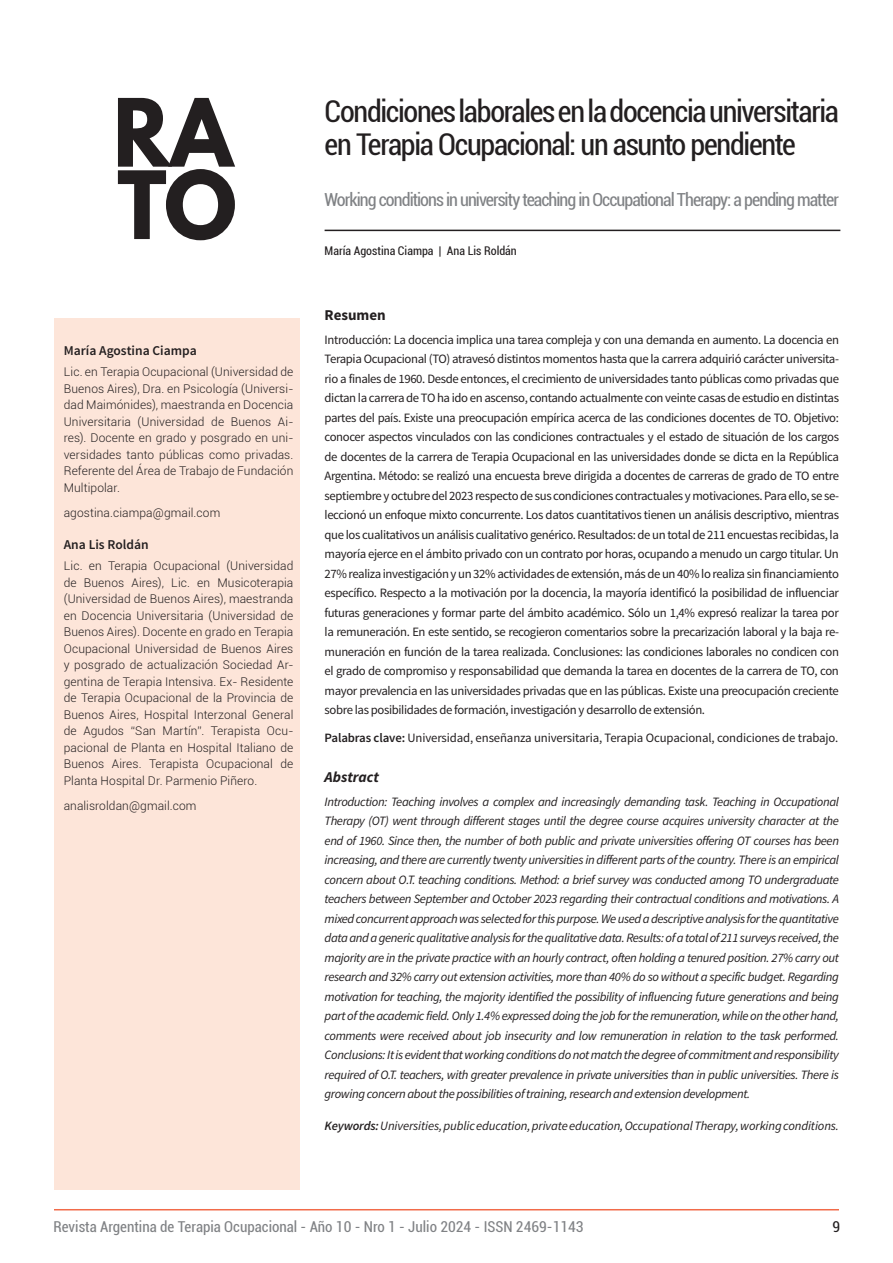
<style>
.page{position:relative;width:893px;height:1263px;background:#fff}
.page>*{position:absolute;margin:0;border:0;box-sizing:border-box;transform-origin:0 0}
.APERTURA{font:condensed 30px/33px "Roboto";letter-spacing:-.045em;color:#231f20}
.APERTURA-2{font:condensed 18px "Roboto";letter-spacing:-.055em;color:#808285}
.t1{font:condensed 15px "Roboto";color:#808285}
.ABSTRACT{font:italic 700 15px "Source Sans Pro";color:#231f20}
.SUBT_APERTURA{font:700 15px "Source Sans Pro";color:#231f20}
.t2{font:condensed 15px "Roboto";color:#231f20}
.t3{font:600 13.5px "Source Sans Pro";color:#231f20}
.TXT_Apertura{font:12.75px/19.5px "Source Sans Pro";letter-spacing:-.015em;color:#231f20;text-align:justify}
.TXT_Apertura-2{font:italic 12.75px/19.5px "Source Sans Pro";letter-spacing:-.01em;color:#231f20;text-align:justify}
.DESTAC_Txt{font:300 12px/16.5px "Roboto";letter-spacing:.005em;color:#231f20;text-align:justify}
.APERTURA-3{font:condensed 12px "Roboto";color:#231f20}
.s1{font-weight:600}
</style>
<div class="page">
<div style="left:54px;top:318px;width:245px;height:872px;background:#fde5d9"></div>
<hr style="left:54px;top:1209px;width:785px;height:1px;background:#f26b49">
<svg style="left:118px;top:98px;width:117px;height:142px"></svg>
<hr style="left:325px;top:230px;width:515px;height:1px;background:#231f20">
<p class="t3" style="left:64px;top:342px;width:134px">María Agostina Ciampa</p>
<p class="DESTAC_Txt" style="left:64px;top:363px;width:231px">Lic. en Terapia Ocupacional (Universidad de Buenos Aires), Dra. en Psicología (Universi&shy;dad Maimónides), maestranda en Docencia Universitaria (Universidad de Buenos Ai&shy;res). Docente en grado y posgrado en uni&shy;versidades tanto públicas como privadas.<br>Referente del Área de Trabajo de Fundación Multipolar.</p>
<p class="DESTAC_Txt" style="left:64px;top:504px;width:158px">agostina.ciampa@gmail.com</p>
<p class="t3" style="left:64px;top:536px;width:86px">Ana Lis Roldán</p>
<p class="DESTAC_Txt" style="left:64px;top:557px;width:231px">Lic. en Terapia Ocupacional (Universidad de Buenos Aires), Lic. en Musicoterapia (Universidad de Buenos Aires), maestranda en Docencia Universitaria (Universidad de Buenos Aires). Docente en grado en Terapia Ocupacional Universidad de Buenos Aires y posgrado de actualización Sociedad Ar&shy;gentina de Terapia Intensiva. Ex- Residente de Terapia Ocupacional de la Provincia de Buenos Aires, Hospital Interzonal General de Agudos “San Martín”. Terapista Ocu&shy;pacional de Planta en Hospital Italiano de Buenos Aires. Terapista Ocupacional de Planta Hospital Dr. Parmenio Piñero.</p>
<p class="DESTAC_Txt" style="left:64px;top:797px;width:134px">analisroldan@gmail.com</p>
<p class="APERTURA" style="left:325px;top:94px;width:516px">Condiciones laborales en la docencia universitaria en Terapia Ocupacional: un asunto pendiente</p>
<p class="APERTURA-2" style="left:325px;top:187px;width:516px">Working conditions in university teaching in Occupational Therapy: a pending matter</p>
<p class="APERTURA-3" style="left:325px;top:242px;width:194px">María Agostina Ciampa | Ana Lis Roldán</p>
<p class="SUBT_APERTURA" style="left:325px;top:305px;width:63px">Resumen</p>
<p class="TXT_Apertura" style="left:325px;top:330px;width:516px">Introducción: La docencia implica una tarea compleja y con una demanda en aumento. La docencia en Terapia Ocupacional (TO) atravesó distintos momentos hasta que la carrera adquirió carácter universita&shy;rio a finales de 1960. Desde entonces, el crecimiento de universidades tanto públicas como privadas que dictan la carrera de TO ha ido en ascenso, contando actualmente con veinte casas de estudio en distintas partes del país. Existe una preocupación empírica acerca de las condiciones docentes de TO. Objetivo: conocer aspectos vinculados con las condiciones contractuales y el estado de situación de los cargos de docentes de la carrera de Terapia Ocupacional en las universidades donde se dicta en la República Argentina. Método: se realizó una encuesta breve dirigida a docentes de carreras de grado de TO entre septiembre y octubre del 2023 respecto de sus condiciones contractuales y motivaciones. Para ello, se se&shy;leccionó un enfoque mixto concurrente. Los datos cuantitativos tienen un análisis descriptivo, mientras que los cualitativos un análisis cualitativo genérico. Resultados: de un total de 211 encuestas recibidas, la mayoría ejerce en el ámbito privado con un contrato por horas, ocupando a menudo un cargo titular. Un 27% realiza investigación y un 32% actividades de extensión, más de un 40% lo realiza sin financiamiento específico. Respecto a la motivación por la docencia, la mayoría identificó la posibilidad de influenciar futuras generaciones y formar parte del ámbito académico. Sólo un 1,4% expresó realizar la tarea por la remuneración. En este sentido, se recogieron comentarios sobre la precarización laboral y la baja re&shy;muneración en función de la tarea realizada. Conclusiones: las condiciones laborales no condicen con el grado de compromiso y responsabilidad que demanda la tarea en docentes de la carrera de TO, con mayor prevalencia en las universidades privadas que en las públicas. Existe una preocupación creciente sobre las posibilidades de formación, investigación y desarrollo de extensión.</p>
<p class="TXT_Apertura" style="left:325px;top:728px;width:515px"><span class="s1">Palabras clave:</span> Universidad, enseñanza universitaria, Terapia Ocupacional, condiciones de trabajo.</p>
<p class="ABSTRACT" style="left:325px;top:767px;width:56px">Abstract</p>
<p class="TXT_Apertura-2" style="left:325px;top:792px;width:516px">Introduction: Teaching involves a complex and increasingly demanding task. Teaching in Occupational Therapy (OT) went through different stages until the degree course acquires university character at the end of 1960. Since then, the number of both public and private universities offering OT courses has been increasing, and there are currently twenty universities in different parts of the country. There is an empirical concern about O.T. teaching conditions. Method: a brief survey was conducted among TO undergraduate teachers between September and October 2023 regarding their contractual conditions and motivations. A mixed concurrent approach was selected for this purpose. We used a descriptive analysis for the quantitative data and a generic qualitative analysis for the qualitative data. Results: of a total of 211 surveys received, the majority are in the private practice with an hourly contract, often holding a tenured position. 27% carry out research and 32% carry out extension activities, more than 40% do so without a specific budget. Regarding motivation for teaching, the majority identified the possibility of influencing future generations and being part of the academic field. Only 1.4% expressed doing the job for the remuneration, while on the other hand, comments were received about job insecurity and low remuneration in relation to the task performed.<br>Conclusions: It is evident that working conditions do not match the degree of commitment and responsibility required of O.T. teachers, with greater prevalence in private universities than in public universities. There is growing concern about the possibilities of training, research and extension development.</p>
<p class="TXT_Apertura-2" style="left:325px;top:1116px;width:516px"><span class="s1">Keywords:</span> Universities, public education, private education, Occupational Therapy, working conditions.</p>
<p class="t1" style="left:54px;top:1216px;width:532px">Revista Argentina de Terapia Ocupacional - Año 10 - Nro 1 - Julio 2024 - ISSN 2469-1143</p>
<p class="t2" style="left:832px;top:1216px;width:9px">9</p>
</div>
